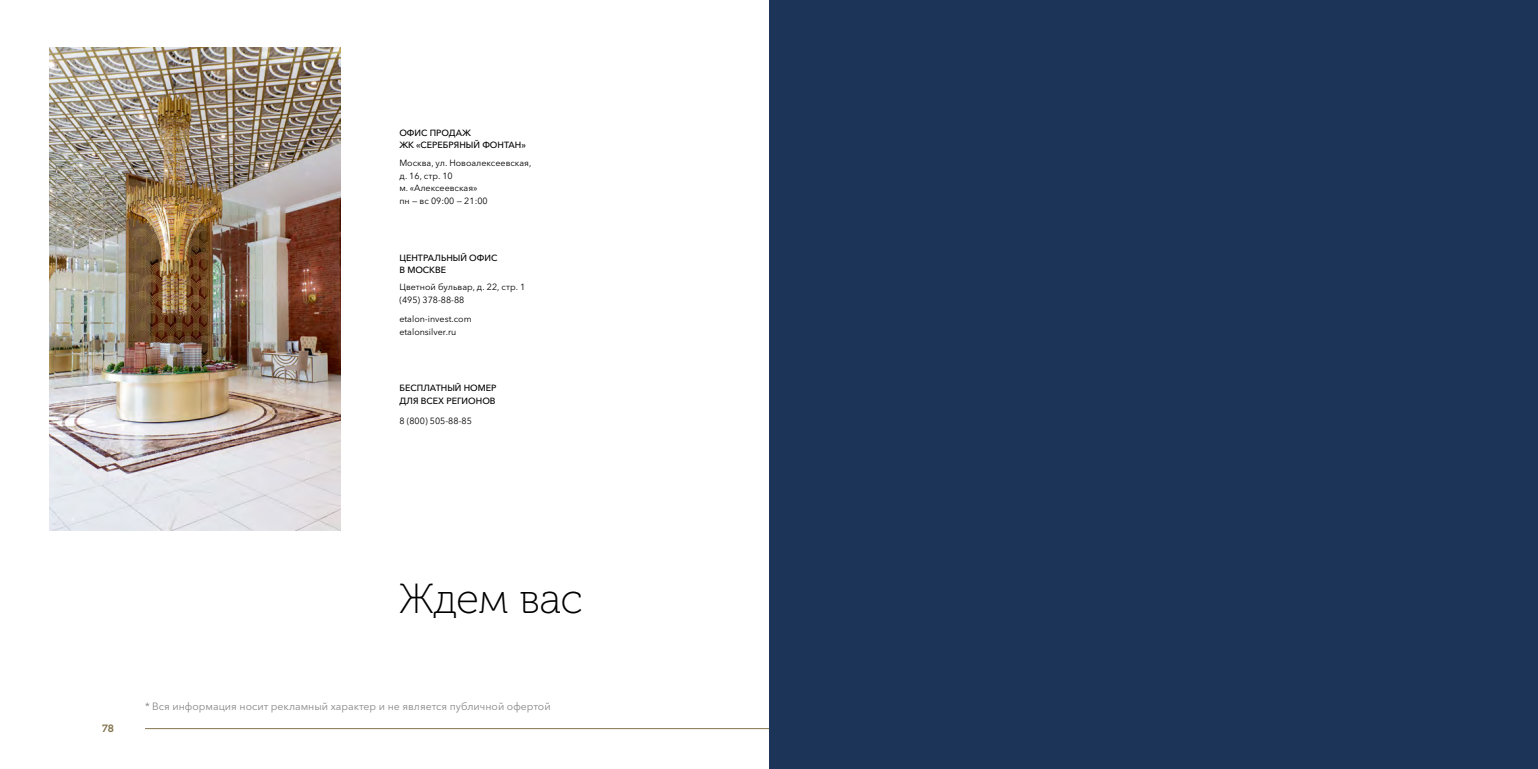
<style>
.page{position:relative;width:1538px;height:769px;background:#fff}
.page>*{position:absolute;margin:0;border:0;box-sizing:border-box;transform-origin:0 0}
.t1{font:42px "Museo Cyrl 100";color:#000}
.t2{font:10.5px "Avenir Next Cyr";color:#868786}
.t3{font:10.5px "Museo Cyrl 700";color:#83754e}
.t4{font:8.92px/12.7px "Avenir Next Cyr";color:#000}
.t5{font:500 8.92px/12.7px "Avenir Next Cyr";color:#000}
</style>
<div class="page">
<hr style="left:145px;top:728px;width:1248px;height:1px;background:#83754e">
<img style="left:50px;top:47px;width:291px;height:484px">
<div style="left:770px;top:0;width:768px;height:769px;background:#1c3458"></div>
<p class="t5" style="left:399px;top:126px;width:128px">ОФИС ПРОДАЖ<br>ЖК «СЕРЕБРЯНЫЙ ФОНТАН»</p>
<p class="t4" style="left:399px;top:157px;width:134px">Москва, ул. Новоалексеевская, д. 16, стр. 10<br>м. «Алексеевская»<br>пн — вс 09:00 — 21:00</p>
<p class="t5" style="left:399px;top:251px;width:100px">ЦЕНТРАЛЬНЫЙ ОФИС<br>В МОСКВЕ</p>
<p class="t4" style="left:399px;top:281px;width:127px">Цветной бульвар, д. 22, стр. 1 (495) 378-88-88</p>
<p class="t4" style="left:399px;top:313px;width:74px">etalon-invest.com etalonsilver.ru</p>
<p class="t5" style="left:399px;top:382px;width:99px">БЕСПЛАТНЫЙ НОМЕР<br>ДЛЯ ВСЕХ РЕГИОНОВ</p>
<p class="t4" style="left:399px;top:414px;width:74px">8 (800) 505-88-85</p>
<h1 class="t1" style="left:399px;top:576px;width:185px">Ждем вас</h1>
<p class="t3" style="left:102px;top:722px;width:13px">78</p>
<p class="t2" style="left:145px;top:700px;width:407px">* Вся информация носит рекламный характер и не является публичной офертой</p>
</div>
